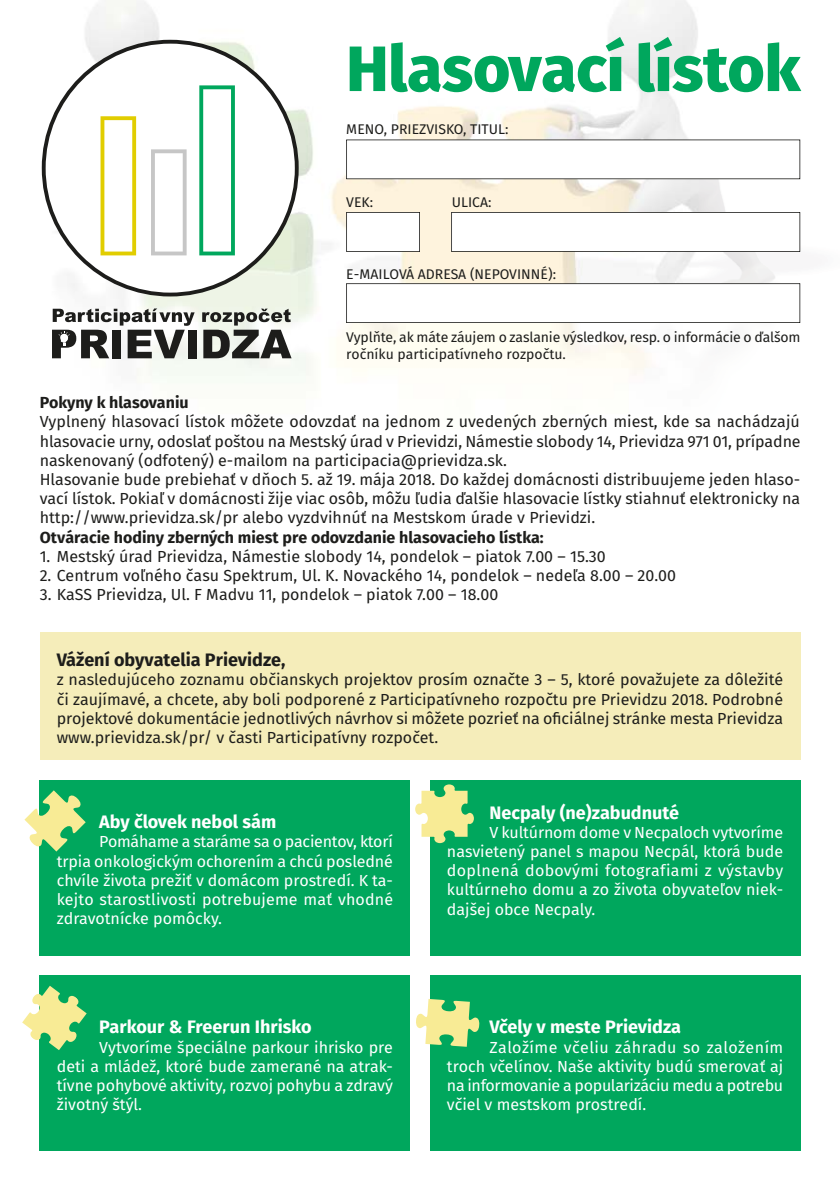
<style>
.page{position:relative;width:840px;height:1191px;background:#fff}
.page>*{position:absolute;margin:0;border:0;box-sizing:border-box;transform-origin:0 0}
.t1{font:800 64px "Fira Sans";letter-spacing:-.005em;color:#00a75d}
.t2{font:700 18px "Fira Sans";color:#fff}
.t3{font:700 18px "Fira Sans";color:#1d1d1b}
.t4{font:16px/19.2px "Fira Sans";color:#1d1d1b;text-align:justify}
.t5{font:16px/19.2px "Fira Sans";color:#fff;text-align:justify}
.t6{font:700 16px "Fira Sans";color:#1d1d1b}
.t7{font:14px/16.8px "Fira Sans";color:#1d1d1b}
</style>
<div class="page">
<img style="left:41px;top:0;width:760px;height:376px">
<div style="left:429px;top:975px;width:370px;height:176px;background:#00a75d"></div>
<div style="left:40px;top:632px;width:759px;height:128px;background:#f5edba"></div>
<svg style="left:42px;top:40px;width:256px;height:256px"></svg>
<svg style="left:46px;top:44px;width:249px;height:249px"></svg>
<div style="left:188px;top:330px;width:9px;height:28px;background:#1d1d1b"></div>
<svg style="left:202px;top:309px;width:89px;height:49px"></svg>
<svg style="left:100px;top:116px;width:36px;height:139px"></svg>
<svg style="left:151px;top:149px;width:35px;height:106px"></svg>
<svg style="left:199px;top:85px;width:36px;height:170px"></svg>
<svg style="left:52px;top:308px;width:142px;height:50px"></svg>
<div style="left:40px;top:780px;width:370px;height:175px;background:#00a75d"></div>
<div style="left:429px;top:780px;width:370px;height:175px;background:#00a75d"></div>
<div style="left:40px;top:975px;width:370px;height:176px;background:#00a75d"></div>
<svg style="left:24px;top:790px;width:62px;height:61px"></svg>
<svg style="left:416px;top:999px;width:63px;height:47px"></svg>
<svg style="left:22px;top:985px;width:65px;height:65px"></svg>
<svg style="left:415px;top:784px;width:58px;height:59px"></svg>
<svg style="left:346px;top:139px;width:453px;height:40px"></svg>
<svg style="left:346px;top:283px;width:453px;height:40px"></svg>
<svg style="left:346px;top:212px;width:74px;height:40px"></svg>
<svg style="left:451px;top:212px;width:348px;height:40px"></svg>
<h1 class="t1" style="left:346px;top:13px;width:455px">Hlasovací lístok</h1>
<p class="t7" style="left:346px;top:121px;width:164px">MENO, PRIEZVISKO, TITUL:</p>
<p class="t7" style="left:346px;top:193px;width:29px">VEK:</p>
<p class="t7" style="left:451px;top:193px;width:41px">ULICA:</p>
<p class="t7" style="left:346px;top:265px;width:211px">E-MAILOVÁ ADRESA (NEPOVINNÉ):</p>
<p class="t7" style="left:346px;top:328px;width:455px">Vyplňte, ak máte záujem o zaslanie výsledkov, resp. o informácie o ďalšom ročníku participatívneho rozpočtu.</p>
<p class="t6" style="left:40px;top:389px;width:150px">Pokyny k hlasovaniu</p>
<p class="t4" style="left:40px;top:412px;width:762px;text-align:left">Vyplnený hlasovací lístok môžete odovzdať na jednom z uvedených zberných miest, kde sa nachádzajú hlasovacie urny, odoslať poštou na Mestský úrad v Prievidzi, Námestie slobody 14, Prievidza 971 01, prípadne naskenovaný (odfotený) e-mailom na participacia@prievidza.sk.<br>Hlasovanie bude prebiehať v dňoch 5. až 19. mája 2018. Do každej domácnosti distribuujeme jeden hlaso&shy;vací lístok. Pokiaľ v domácnosti žije viac osôb, môžu ľudia ďalšie hlasovacie lístky stiahnuť elektronicky na http://www.prievidza.sk/pr alebo vyzdvihnúť na Mestskom úrade v Prievidzi.</p>
<p class="t6" style="left:40px;top:523px;width:505px">Otváracie hodiny zberných miest pre odovzdanie hlasovacieho lístka:</p>
<p class="t4" style="left:40px;top:546px;width:567px">1. Mestský úrad Prievidza, Námestie slobody 14, pondelok – piatok 7.00 – 15.30</p>
<p class="t4" style="left:40px;top:565px;width:637px">2. Centrum voľného času Spektrum, Ul. K. Novackého 14, pondelok – nedeľa 8.00 – 20.00</p>
<p class="t4" style="left:40px;top:584px;width:460px">3. KaSS Prievidza, Ul. F Madvu 11, pondelok – piatok 7.00 – 18.00</p>
<p class="t3" style="left:57px;top:645px;width:230px">Vážení obyvatelia Prievidze,</p>
<p class="t4" style="left:57px;top:670px;width:727px">z nasledujúceho zoznamu občianskych projektov prosím označte 3 – 5, ktoré považujete za dôležité či zaujímavé, a chcete, aby boli podporené z Participatívneho rozpočtu pre Prievidzu 2018. Podrobné projektové dokumentácie jednotlivých návrhov si môžete pozrieť na oficiálnej stránke mesta Prievidza www.prievidza.sk/pr/ v časti Participatívny rozpočet.</p>
<p class="t2" style="left:99px;top:806px;width:178px">Aby človek nebol sám</p>
<p class="t5" style="left:57px;top:831px;width:338px;text-indent:43px">Pomáhame a staráme sa o pacientov, ktorí trpia onkologickým ochorením a chcú posledné chví le života prežiť v domácom prostredí. K ta&shy;kejto starostlivosti potrebujeme mať vhodné zdravotnícke pomôcky.</p>
<p class="t2" style="left:99px;top:1012px;width:214px">Parkour &amp; Freerun Ihrisko</p>
<p class="t5" style="left:57px;top:1037px;width:337px;text-indent:43px">Vytvoríme špeciálne parkour ihrisko pre deti a mládež, ktoré bude zamerané na atrak&shy;tívne pohybové aktivity, rozvoj pohybu a zdravý životný štýl.</p>
<p class="t2" style="left:489px;top:797px;width:191px">Necpaly (ne)zabudnuté</p>
<p class="t5" style="left:446px;top:822px;width:337px;text-indent:43px">V kultúrnom dome v Necpaloch vytvoríme nasvietený panel s mapou Necpál, ktorá bude doplnená dobovými fotografiami z výstavby kultúrneho domu a zo života obyvateľov niek&shy;dajšej obce Necpaly.</p>
<p class="t2" style="left:489px;top:1012px;width:193px">Včely v meste Prievidza</p>
<p class="t5" style="left:446px;top:1037px;width:338px;text-indent:43px">Založíme včeliu záhradu so založením troch včelínov. Naše aktivity budú smerovať aj na informovanie a popularizáciu medu a potrebu včiel v mestskom prostredí.</p>
</div>
